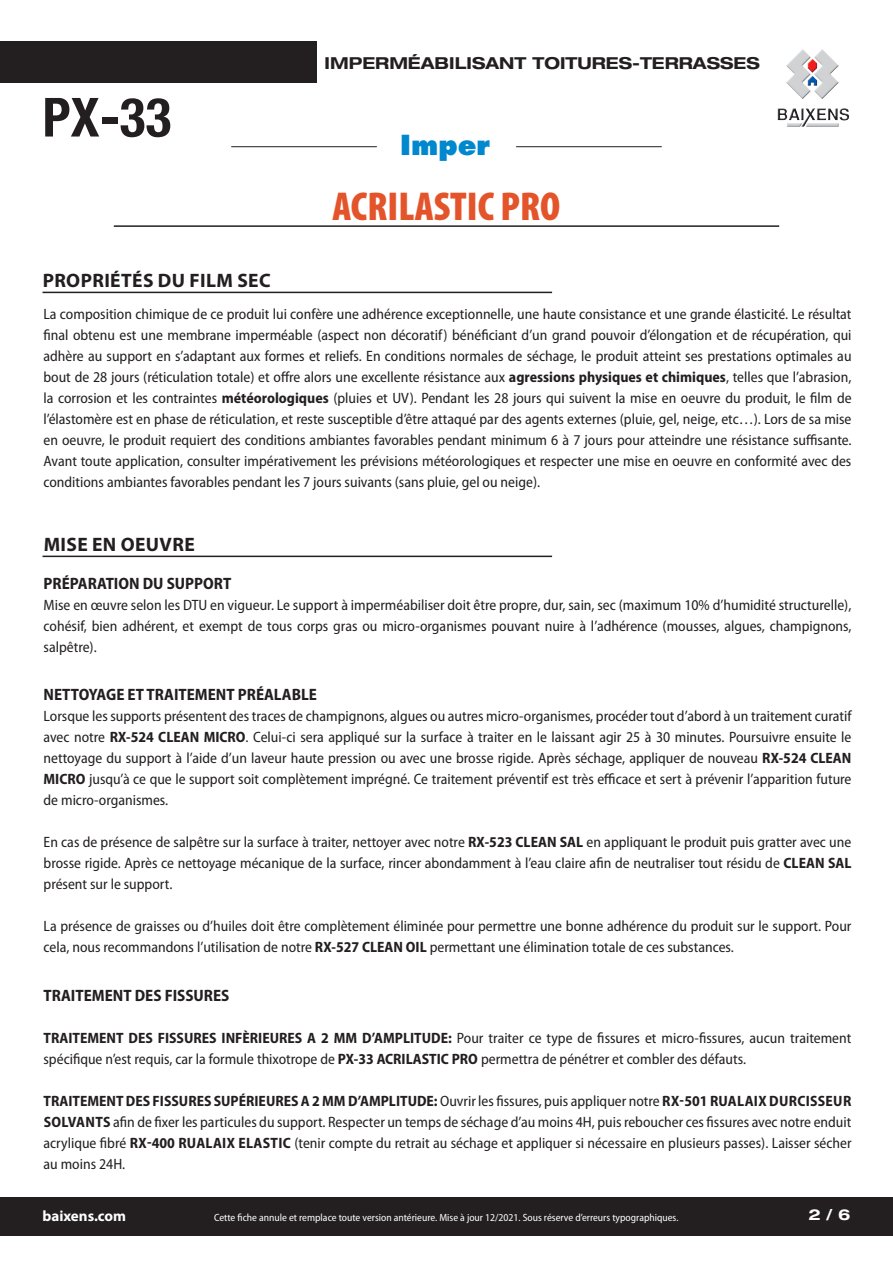
<style>
.page{position:relative;width:893px;height:1263px;background:#fff}
.page>*{position:absolute;margin:0;border:0;box-sizing:border-box;transform-origin:0 0}
.t1{font:700 condensed 54px "Helvetica Neue";color:#231f20}
.t2{font:900 condensed 40.5px "Myriad Pro";color:#e4542a}
.t3{font:800 27px "Futura";color:#0088ce}
.t4{font:700 19.5px "Myriad Pro";letter-spacing:.02em;color:#231f20}
.t5{font:700 semi-condensed 16.5px "Myriad Pro";color:#231f20}
.t6{font:700 expanded 16.5px "Helvetica Neue";color:#231f20}
.t7{font:semi-condensed 15px/21px "Myriad Pro";color:#231f20;text-align:justify}
.t8{font:700 15px "Myriad Pro";color:#fff}
.t9{font:700 expanded 15px "Helvetica Neue";color:#fff}
.t10{font:semi-condensed 10.5px "Myriad Pro";color:#fff}
.s1{font-weight:700}
</style>
<div class="page">
<div style="left:1px;top:42px;width:316px;height:41px;background:#231f20"></div>
<img style="left:777px;top:49px;width:72px;height:78px">
<hr style="left:114px;top:225px;width:665px;height:2px;background:#231f20">
<hr style="left:231px;top:146px;width:146px;height:1px;background:#231f20">
<hr style="left:516px;top:146px;width:146px;height:1px;background:#231f20">
<div style="left:0;top:1196px;width:893px;height:39px;background:#231f20"></div>
<hr style="left:43px;top:556px;width:509px;height:1px;background:#231f20">
<hr style="left:43px;top:292px;width:509px;height:1px;background:#231f20">
<h1 class="t1" style="left:43px;top:85px;width:130px">PX-33</h1>
<p class="t6" style="left:325px;top:52px;width:437px">IMPERMÉABILISANT TOITURES-TERRASSES</p>
<h3 class="t3" style="left:400px;top:128px;width:91px">Imper</h3>
<h2 class="t2" style="left:333px;top:184px;width:229px">ACRILASTIC PRO</h2>
<h3 class="t4" style="left:43px;top:267px;width:229px">PROPRIÉTÉS DU FILM SEC</h3>
<p class="t7" style="left:43px;top:304px;width:810px">La composition chimique de ce produit lui confère une adhérence exceptionnelle, une haute consistance et une grande élasticité. Le résultat final obtenu est une membrane imperméable (aspect non décoratif) bénéficiant d’un grand pouvoir d’élongation et de récupération, qui adhère au support en s’adaptant aux formes et reliefs. En conditions normales de séchage, le produit atteint ses prestations optimales au bout de 28 jours (réticulation totale) et offre alors une excellente résistance aux <span class="s1">agressions physiques et chimiques</span>, telles que l’abrasion, la corrosion et les contraintes <span class="s1">météorologiques</span> (pluies et UV). Pendant les 28 jours qui suivent la mise en oeuvre du produit, le film de l’élastomère est en phase de réticulation, et reste susceptible d’être attaqué par des agents externes (pluie, gel, neige, etc…). Lors de sa mise en oeuvre, le produit requiert des conditions ambiantes favorables pendant minimum 6 à 7 jours pour atteindre une résistance suffisante.<br>Avant toute application, consulter impérativement les prévisions météorologiques et respecter une mise en oeuvre en conformité avec des conditions ambiantes favorables pendant les 7 jours suivants (sans pluie, gel ou neige).</p>
<h3 class="t4" style="left:44px;top:532px;width:153px">MISE EN OEUVRE</h3>
<p class="t5" style="left:44px;top:574px;width:189px">PRÉPARATION DU SUPPORT</p>
<p class="t7" style="left:44px;top:595px;width:809px">Mise en œuvre selon les DTU en vigueur. Le support à imperméabiliser doit être propre, dur, sain, sec (maximum 10% d’humidité structurelle), cohésif, bien adhérent, et exempt de tous corps gras ou micro-organismes pouvant nuire à l’adhérence (mousses, algues, champignons, salpêtre).</p>
<p class="t5" style="left:44px;top:686px;width:275px">NETTOYAGE ET TRAITEMENT PRÉALABLE</p>
<p class="t7" style="left:44px;top:706px;width:809px">Lorsque les supports présentent des traces de champignons, algues ou autres micro-organismes, procéder tout d’abord à un traitement curatif avec notre <span class="s1">RX-524 CLEAN MICRO</span>. Celui-ci sera appliqué sur la surface à traiter en le laissant agir 25 à 30 minutes. Poursuivre ensuite le nettoyage du support à l’aide d’un laveur haute pression ou avec une brosse rigide. Après séchage, appliquer de nouveau <span class="s1">RX-524 CLEAN MICRO</span> jusqu’à ce que le support soit complètement imprégné. Ce traitement préventif est très efficace et sert à prévenir l’apparition future de micro-organismes.</p>
<p class="t7" style="left:44px;top:832px;width:809px">En cas de présence de salpêtre sur la surface à traiter, nettoyer avec notre <span class="s1">RX-523 CLEAN SAL</span> en appliquant le produit puis gratter avec une brosse rigide. Après ce nettoyage mécanique de la surface, rincer abondamment à l’eau claire afin de neutraliser tout résidu de <span class="s1">CLEAN SAL </span>présent sur le support.</p>
<p class="t7" style="left:44px;top:916px;width:809px">La présence de graisses ou d’huiles doit être complètement éliminée pour permettre une bonne adhérence du produit sur le support. Pour cela, nous recommandons l’utilisation de notre <span class="s1">RX-527 CLEAN OIL</span> permettant une élimination totale de ces substances.</p>
<p class="t5" style="left:44px;top:986px;width:187px">TRAITEMENT DES FISSURES</p>
<p class="t7" style="left:44px;top:1028px;width:809px"><span class="s1">TRAITEMENT DES FISSURES INFÈRIEURES A 2 MM D’AMPLITUDE:</span> Pour traiter ce type de fissures et micro-fissures, aucun traitement spécifique n’est requis, car la formule thixotrope de <span class="s1">PX-33 ACRILASTIC PRO</span> permettra de pénétrer et combler des défauts.</p>
<p class="t7" style="left:44px;top:1091px;width:809px"><span class="s1">TRAITEMENT DES FISSURES SUPÉRIEURES A 2 MM D’AMPLITUDE:</span>Ouvrir les fissures, puis appliquer notre <span class="s1">RX-501 RUALAIX DURCISSEUR SOLVANTS</span> afin de fixer les particules du support. Respecter un temps de séchage d’au moins 4H, puis reboucher ces fissures avec notre enduit acrylique fibré <span class="s1">RX-400 RUALAIX ELASTIC</span> (tenir compte du retrait au séchage et appliquer si nécessaire en plusieurs passes). Laisser sécher au moins 24H.</p>
<p class="t8" style="left:43px;top:1206px;width:85px">baixens.com</p>
<p class="t9" style="left:808px;top:1206px;width:43px">2 / 6</p>
<p class="t10" style="left:214px;top:1211px;width:466px">Cette fiche annule et remplace toute version antérieure. Mise à jour 12/2021. Sous réserve d’erreurs typographiques.</p>
</div>
